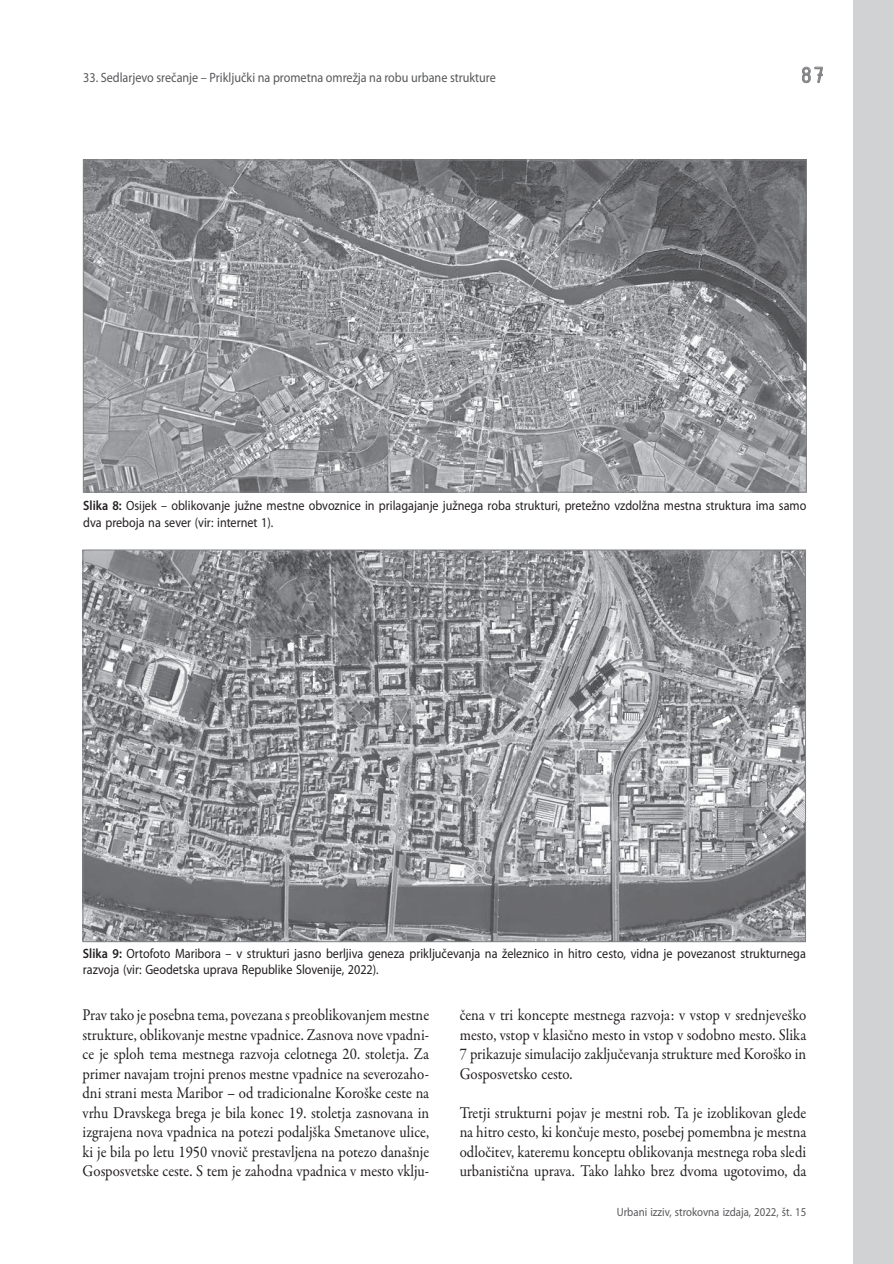
<style>
.page{position:relative;width:893px;height:1264px;background:#fff}
.page>*{position:absolute;margin:0;border:0;box-sizing:border-box;transform-origin:0 0}
.t1{font:24px "ISOCTEUR";color:#808285}
.t2{font:16.5px/19.5px "Garamond Premr Pro";letter-spacing:-.005em;color:#231f20;text-align:justify;scale:.9 1}
.t3{font:13.5px/16.5px "Myriad Pro";color:#231f20;scale:.9 1}
.t4{font:13.5px "Myriad Pro";color:#57585a;scale:.9 1}
.t5{font:12px "Myriad Pro";color:#57585a;scale:.9 1}
.s1{font-weight:600}
</style>
<div class="page">
<svg style="left:802px;top:66px;width:21px;height:17px"></svg>
<img style="left:85px;top:551px;width:719px;height:388px">
<img style="left:85px;top:161px;width:720px;height:329px">
<div style="left:853px;top:0;width:40px;height:1263px;background:#d1d2d4"></div>
<p class="t4" style="left:83px;top:70px;width:460px">33. Sedlarjevo srečanje – Priključki na prometna omrežja na robu urbane strukture</p>
<h1 class="t1" style="left:798px;top:59px;width:31px">87</h1>
<p class="t3" style="left:83px;top:497px;width:805px"><span class="s1">Slika 8:</span> Osijek – oblikovanje južne mestne obvoznice in prilagajanje južnega roba strukturi, pretežno vzdolžna mestna struktura ima samo dva preboja na sever (vir: internet 1).</p>
<p class="t3" style="left:83px;top:944px;width:805px"><span class="s1">Slika 9:</span> Ortofoto Maribora – v strukturi jasno berljiva geneza priključevanja na železnico in hitro cesto, vidna je povezanost strukturnega razvoja (vir: Geodetska uprava Republike Slovenije, 2022).</p>
<p class="t2" style="left:83px;top:1005px;width:387px">Prav tako je posebna tema, povezana s preoblikovanjem mestne strukture, oblikovanje mestne vpadnice. Zasnova nove vpadni&shy;ce je sploh tema mestnega razvoja celotnega 20. stoletja. Za primer navajam trojni prenos mestne vpadnice na severozaho&shy;dni strani mesta Maribor – od tradicionalne Koroške ceste na vrhu Dravskega brega je bila konec 19. stoletja zasnovana in izgrajena nova vpadnica na potezi podaljška Smetanove ulice, ki je bila po letu 1950 vnovič prestavljena na potezo današnje Gosposvetske ceste. S tem je zahodna vpadnica v mesto vklju-</p>
<p class="t2" style="left:460px;top:1005px;width:387px">čena v tri koncepte mestnega razvoja: v vstop v srednjeveško mesto, vstop v klasično mesto in vstop v sodobno mesto. Slika 7 prikazuje simulacijo zaključevanja strukture med Koroško in Gosposvetsko cesto.</p>
<p class="t2" style="left:460px;top:1102px;width:387px">Tretji strukturni pojav je mestni rob. Ta je izoblikovan glede na hitro cesto, ki končuje mesto, posebej pomembna je mestna odločitev, kateremu konceptu oblikovanja mestnega roba sledi urbanistična uprava. Tako lahko brez dvoma ugotovimo, da</p>
<p class="t5" style="left:617px;top:1204px;width:212px">Urbani izziv, strokovna izdaja, 2022, št. 15</p>
</div>
